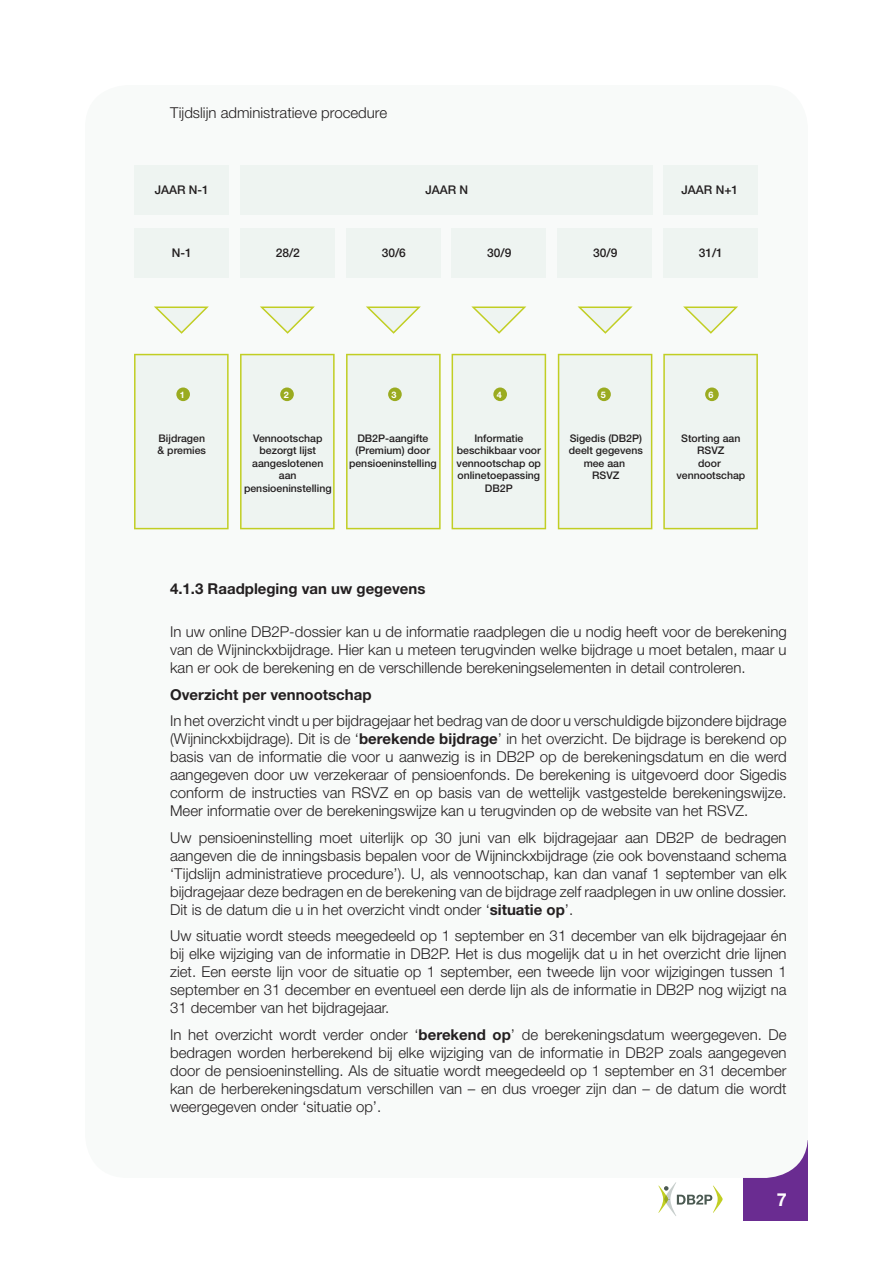
<style>
.page{position:relative;width:893px;height:1263px;background:#fff}
.page>*{position:absolute;margin:0;border:0;box-sizing:border-box;transform-origin:0 0}
.t1{font:700 18px "Helvetica Neue";color:#fff}
.texte_3{font:300 15px/18px "Helvetica Neue";color:#231f20;text-align:justify}
.paragraphe_stype_3{font:700 15px "Helvetica Neue";color:#231f20}
.texte_3-2{font:700 15px "Helvetica Neue";color:#231f20}
.t2{font:500 12px "Helvetica Neue";color:#231f20}
.t3{font:500 10.5px/12.6px "Helvetica Neue";color:#231f20;text-align:center}
.t4{font:700 9px "Helvetica Neue";color:#fff}
.s1{font-weight:700}
</style>
<div class="page">
<div style="left:743px;top:1140px;width:64px;height:80px;background:#6a2c91"></div>
<svg style="left:658px;top:1182px;width:65px;height:34px"></svg>
<div style="left:85px;top:85px;width:723px;height:1093px;background:#f8faf9;border-radius:43px"></div>
<div style="left:134px;top:354px;width:95px;height:175px;background:#eef4f1"></div>
<svg style="left:154px;top:306px;width:55px;height:28px"></svg>
<div style="left:240px;top:354px;width:95px;height:175px;background:#eef4f1"></div>
<svg style="left:260px;top:306px;width:55px;height:28px"></svg>
<div style="left:346px;top:354px;width:95px;height:175px;background:#eef4f1"></div>
<svg style="left:366px;top:306px;width:55px;height:28px"></svg>
<div style="left:452px;top:354px;width:94px;height:175px;background:#eef4f1"></div>
<svg style="left:471px;top:306px;width:55px;height:28px"></svg>
<div style="left:558px;top:354px;width:94px;height:175px;background:#eef4f1"></div>
<svg style="left:578px;top:306px;width:55px;height:28px"></svg>
<div style="left:663px;top:354px;width:95px;height:175px;background:#eef4f1"></div>
<svg style="left:683px;top:306px;width:55px;height:28px"></svg>
<div style="left:134px;top:228px;width:95px;height:49px;background:#eef4f1"></div>
<div style="left:134px;top:165px;width:95px;height:49px;background:#eef4f1"></div>
<div style="left:240px;top:228px;width:95px;height:49px;background:#eef4f1"></div>
<div style="left:240px;top:165px;width:412px;height:49px;background:#eef4f1"></div>
<div style="left:346px;top:228px;width:94px;height:49px;background:#eef4f1"></div>
<div style="left:452px;top:228px;width:94px;height:49px;background:#eef4f1"></div>
<div style="left:558px;top:228px;width:94px;height:49px;background:#eef4f1"></div>
<div style="left:663px;top:228px;width:95px;height:49px;background:#eef4f1"></div>
<div style="left:663px;top:165px;width:95px;height:49px;background:#eef4f1"></div>
<div style="left:176px;top:387px;width:14px;height:14px;background:#9aab20;border-radius:50%"></div>
<div style="left:493px;top:387px;width:14px;height:14px;background:#9aab20;border-radius:50%"></div>
<div style="left:280px;top:387px;width:14px;height:14px;background:#9aab20;border-radius:50%"></div>
<div style="left:597px;top:387px;width:14px;height:14px;background:#9aab20;border-radius:50%"></div>
<div style="left:388px;top:387px;width:14px;height:14px;background:#9aab20;border-radius:50%"></div>
<div style="left:705px;top:387px;width:14px;height:14px;background:#9aab20;border-radius:50%"></div>
<p class="texte_3" style="left:170px;top:103px;width:219px">Tijdslijn administratieve procedure</p>
<p class="t2" style="left:155px;top:182px;width:56px">JAAR N-1</p>
<p class="t2" style="left:425px;top:182px;width:44px">JAAR N</p>
<p class="t2" style="left:681px;top:182px;width:58px">JAAR N+1</p>
<p class="t2" style="left:172px;top:245px;width:22px">N-1</p>
<p class="t2" style="left:276px;top:245px;width:26px">28/2</p>
<p class="t2" style="left:382px;top:245px;width:26px">30/6</p>
<p class="t2" style="left:487px;top:245px;width:26px">30/9</p>
<p class="t2" style="left:593px;top:245px;width:26px">30/9</p>
<p class="t2" style="left:699px;top:245px;width:26px">31/1</p>
<p class="t4" style="left:180px;top:389px;width:7px">1</p>
<p class="t4" style="left:284px;top:389px;width:7px">2</p>
<p class="t4" style="left:392px;top:389px;width:7px">3</p>
<p class="t4" style="left:497px;top:389px;width:7px">4</p>
<p class="t4" style="left:601px;top:389px;width:7px">5</p>
<p class="t4" style="left:709px;top:389px;width:7px">6</p>
<p class="t3" style="left:158px;top:431px;width:50px;text-align:left">Bijdragen &amp; premies</p>
<p class="t3" style="left:244px;top:431px;width:89px">Vennootschap bezorgt lijst aangeslotenen aan pensioeninstelling</p>
<p class="t3" style="left:349px;top:431px;width:89px">DB2P-aangifte (Premium) door pensioeninstelling</p>
<p class="t3" style="left:457px;top:431px;width:86px">Informatie beschikbaar voor vennootschap op onlinetoepassing<br>DB2P</p>
<p class="t3" style="left:569px;top:431px;width:75px">Sigedis (DB2P) deelt gegevens mee aan<br>RSVZ</p>
<p class="t3" style="left:676px;top:431px;width:70px">Storting aan<br>RSVZ<br>door vennootschap</p>
<p class="paragraphe_stype_3" style="left:170px;top:579px;width:257px">4.1.3 Raadpleging van uw gegevens</p>
<p class="texte_3" style="left:170px;top:622px;width:618px">In uw online DB2P-dossier kan u de informatie raadplegen die u nodig heeft voor de berekening van de Wijninckxbijdrage. Hier kan u meteen terugvinden welke bijdrage u moet betalen, maar u kan er ook de berekening en de verschillende berekeningselementen in detail controleren.</p>
<p class="texte_3-2" style="left:170px;top:685px;width:203px">Overzicht per vennootschap</p>
<p class="texte_3" style="left:170px;top:711px;width:618px">In het overzicht vindt u per bijdragejaar het bedrag van de door u verschuldigde bijzondere bijdrage (Wijninckxbijdrage). Dit is de ‘<span class="s1">berekende bijdrage</span>’ in het overzicht. De bijdrage is berekend op basis van de informatie die voor u aanwezig is in DB2P op de berekeningsdatum en die werd aangegeven door uw verzekeraar of pensioenfonds. De berekening is uitgevoerd door Sigedis conform de instructies van RSVZ en op basis van de wettelijk vastgestelde berekeningswijze.<br>Meer informatie over de berekeningswijze kan u terugvinden op de website van het RSVZ.</p>
<p class="texte_3" style="left:170px;top:828px;width:618px">Uw pensioeninstelling moet uiterlijk op 30 juni van elk bijdragejaar aan DB2P de bedragen aangeven die de inningsbasis bepalen voor de Wijninckxbijdrage (zie ook bovenstaand schema ‘Tijdslijn administratieve procedure’). U, als vennootschap, kan dan vanaf 1 september van elk bijdragejaar deze bedragen en de berekening van de bijdrage zelf raadplegen in uw online dossier.<br>Dit is de datum die u in het overzicht vindt onder ‘<span class="s1">situatie op</span>’.</p>
<p class="texte_3" style="left:170px;top:926px;width:618px">Uw situatie wordt steeds meegedeeld op 1 september en 31 december van elk bijdragejaar én bij elke wijziging van de informatie in DB2P. Het is dus mogelijk dat u in het overzicht drie lijnen ziet. Een eerste lijn voor de situatie op 1 september, een tweede lijn voor wijzigingen tussen 1 september en 31 december en eventueel een derde lijn als de informatie in DB2P nog wijzigt na 31 december van het bijdragejaar.</p>
<p class="texte_3" style="left:170px;top:1025px;width:618px">In het overzicht wordt verder onder ‘<span class="s1">berekend op</span>’ de berekeningsdatum weergegeven. De bedragen worden herberekend bij elke wijziging van de informatie in DB2P zoals aangegeven door de pensioeninstelling. Als de situatie wordt meegedeeld op 1 september en 31 december kan de herberekeningsdatum verschillen van – en dus vroeger zijn dan – de datum die wordt weergegeven onder ‘situatie op’.</p>
<p class="t1" style="left:777px;top:1189px;width:12px">7</p>
</div>
